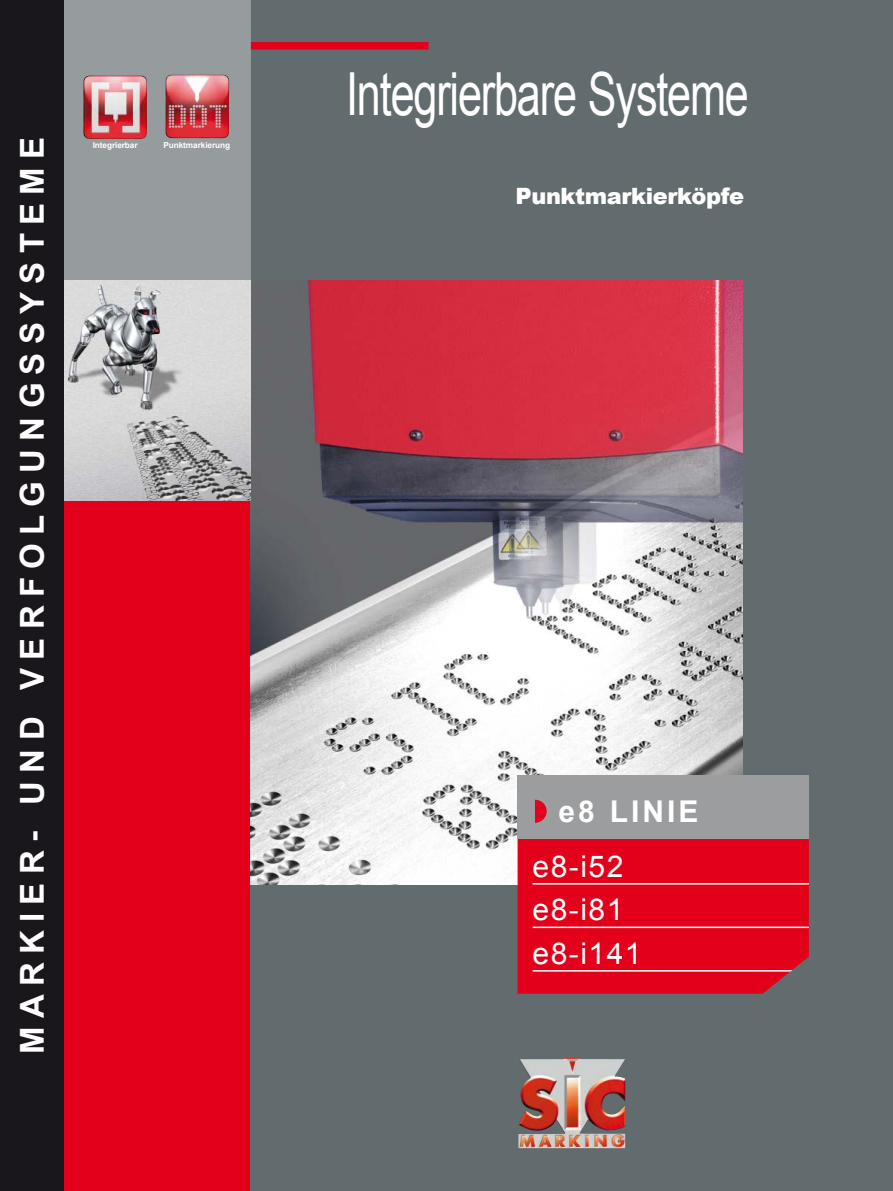
<style>
.page{position:relative;width:893px;height:1191px;background:#fff}
.page>*{position:absolute;margin:0;border:0;box-sizing:border-box;transform-origin:0 0}
.t1{font:59.4px "Arial";letter-spacing:-.025em;color:#fff;scale:.73 1}
.t2{font:700 33px "Arial";letter-spacing:.25em;color:#fff}
.t3{font:30px/43.5px "Arial";letter-spacing:.05em;color:#fff}
.t4{font:700 30px "Arial";letter-spacing:.1em;color:#fff}
.t5{font:900 22.5px "Arial";letter-spacing:-.02em;color:#fff}
.t6{font:700 8.25px "Arial";letter-spacing:-.01em;color:#fff}
</style>
<div class="page">
<div style="left:0;top:0;width:251px;height:1190px;background:#e2001a"></div>
<div style="left:251px;top:0;width:642px;height:1190px;background:#626b6e"></div>
<img style="left:251px;top:281px;width:491px;height:603px">
<div style="left:518px;top:838px;width:291px;height:155px;background:#e2001a"></div>
<img style="left:518px;top:1058px;width:107px;height:90px">
<div style="left:64px;top:0;width:187px;height:304px;background:#969b9d"></div>
<hr style="left:533px;top:883px;width:276px;height:1px;background:#fff">
<hr style="left:533px;top:926px;width:276px;height:2px;background:#fff">
<hr style="left:533px;top:970px;width:276px;height:1px;background:#fff">
<div style="left:518px;top:774px;width:291px;height:64px;background:#9c9d9f"></div>
<img style="left:64px;top:281px;width:187px;height:219px">
<img style="left:165px;top:75px;width:65px;height:64px">
<img style="left:83px;top:75px;width:64px;height:64px">
<div style="left:0;top:0;width:64px;height:1190px;background:#1a171c"></div>
<div style="left:251px;top:42px;width:177px;height:8px;background:#e2001a"></div>
<svg style="left:762px;top:955px;width:47px;height:39px"></svg>
<svg style="left:535px;top:799px;width:12px;height:23px"></svg>
<p class="t2" style="left:14px;top:1054px;width:918px;rotate:-90deg">MARKIER- UND VERFOLGUNGSSYSTEME</p>
<p class="t6" style="left:93px;top:141px;width:46px">Integrierbar</p>
<p class="t6" style="left:163px;top:140px;width:68px">Punktmarkierung</p>
<h1 class="t1" style="left:346px;top:61px;width:553px">Integrierbare Systeme</h1>
<p class="t5" style="left:516px;top:179px;width:230px">Punktmarkierköpfe</p>
<p class="t4" style="left:558px;top:794px;width:142px">e8 LINIE</p>
<p class="t3" style="left:533px;top:844px;width:111px">e8-i52 e8-i81 e8-i141</p>
</div>
